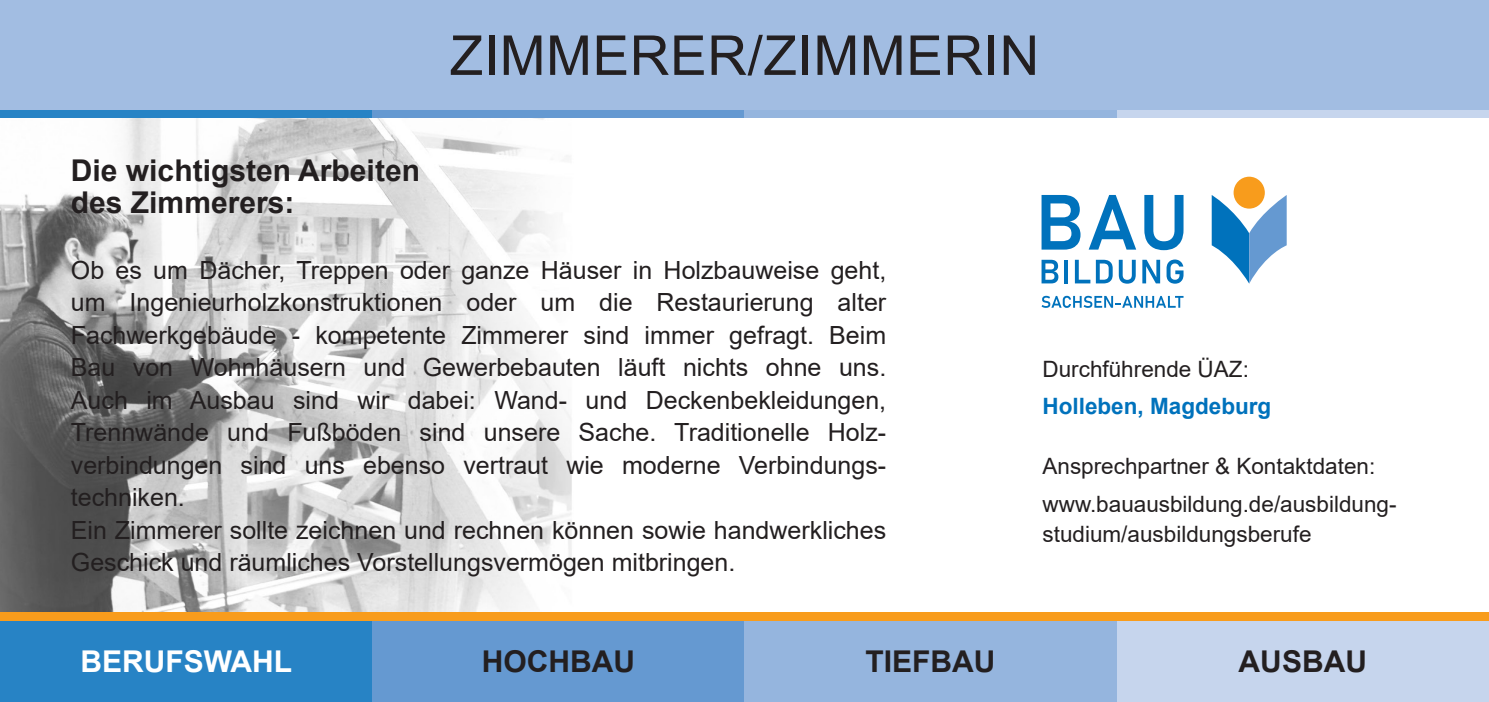
<style>
.page{position:relative;width:1489px;height:702px;background:#fff}
.page>*{position:absolute;margin:0;border:0;box-sizing:border-box;transform-origin:0 0}
.t1{font:55px "Arial";letter-spacing:.01em;color:#231f20}
.t2{font:700 30px/32.5px "Arial";color:#231f20}
.t3{font:700 30px "Arial";color:#fff}
.t4{font:25px/32.5px "Arial";color:#231f20}
.t5{font:22.5px/37px "Arial";color:#231f20}
.t6{font:700 22.5px "Arial";color:#0072bc}
</style>
<div class="page">
<div style="left:0;top:0;width:1488px;height:110px;background:#a2bde2"></div>
<div style="left:0;top:110px;width:372px;height:9px;background:#2783c5"></div>
<div style="left:372px;top:110px;width:372px;height:9px;background:#6599d1"></div>
<div style="left:744px;top:110px;width:372px;height:9px;background:#95b5de"></div>
<div style="left:1116px;top:110px;width:372px;height:9px;background:#c6d5ed"></div>
<div style="left:0;top:620px;width:372px;height:82px;background:#2783c5"></div>
<div style="left:372px;top:620px;width:372px;height:82px;background:#6599d1"></div>
<div style="left:744px;top:620px;width:372px;height:82px;background:#95b5de"></div>
<div style="left:1116px;top:620px;width:372px;height:82px;background:#c6d5ed"></div>
<div style="left:0;top:611px;width:1488px;height:9px;background:#f89c1c"></div>
<img style="left:0;top:119px;width:1287px;height:492px">
<svg style="left:1211px;top:195px;width:75px;height:89px"></svg>
<div style="left:1233px;top:177px;width:31px;height:31px;background:#f89c1c;border-radius:50%"></div>
<svg style="left:1041px;top:195px;width:39px;height:54px"></svg>
<svg style="left:1088px;top:195px;width:48px;height:54px"></svg>
<svg style="left:1144px;top:195px;width:39px;height:55px"></svg>
<svg style="left:1041px;top:260px;width:17px;height:23px"></svg>
<hr style="left:1064px;top:260px;width:4px;height:23px;background:#0072bc">
<svg style="left:1118px;top:260px;width:17px;height:24px"></svg>
<svg style="left:1074px;top:260px;width:38px;height:23px"></svg>
<svg style="left:1142px;top:260px;width:18px;height:23px"></svg>
<svg style="left:1166px;top:259px;width:17px;height:25px"></svg>
<svg style="left:1041px;top:296px;width:142px;height:12px"></svg>
<h1 class="t1" style="left:449px;top:18px;width:591px">ZIMMERER/ZIMMERIN</h1>
<p class="t2" style="left:71px;top:154px;width:350px">Die wichtigsten Arbeiten des Zimmerers:</p>
<p class="t4" style="left:71px;top:253px;width:816px">Ob es um Dächer, Treppen oder ganze Häuser in Holzbauweise geht, um Ingenieurholzkonstruktionen oder um die Restaurierung alter Fachwerkgebäude - kompetente Zimmerer sind immer gefragt. Beim Bau von Wohnhäusern und Gewerbebauten läuft nichts ohne uns.<br>Auch im Ausbau sind wir dabei: Wand- und Deckenbekleidungen, Trennwände und Fußböden sind unsere Sache. Traditionelle Holz&shy;verbindungen sind uns ebenso vertraut wie moderne Verbindungs&shy;techniken.<br>Ein Zimmerer sollte zeichnen und rechnen können sowie handwerkliches Geschick und räumliches Vorstellungsvermögen mitbringen.</p>
<p class="t5" style="left:1042px;top:351px;width:208px">Durchführende ÜAZ:</p>
<p class="t6" style="left:1042px;top:390px;width:230px">Holleben, Magdeburg</p>
<p class="t5" style="left:1042px;top:448px;width:355px">Ansprechpartner &amp; Kontaktdaten: www.bauausbildung.de/ausbildung-</p>
<p class="t5" style="left:1042px;top:515px;width:270px">studium/ausbildungsberufe</p>
<p class="t3" style="left:80px;top:640px;width:213px">BERUFSWAHL</p>
<p class="t2" style="left:481px;top:645px;width:155px">HOCHBAU</p>
<p class="t2" style="left:865px;top:645px;width:131px">TIEFBAU</p>
<p class="t2" style="left:1238px;top:645px;width:130px">AUSBAU</p>
</div>
